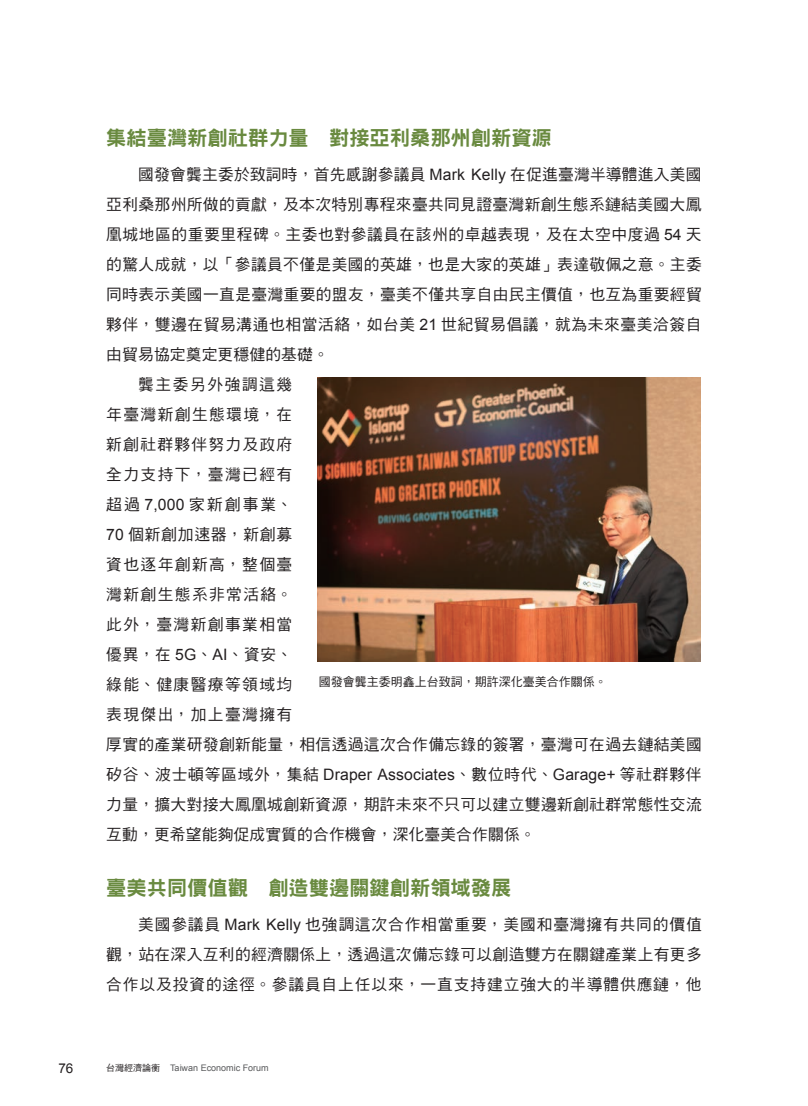
<style>
.page{position:relative;width:808px;height:1106px;background:#fff}
.page>*{position:absolute;margin:0;border:0;box-sizing:border-box;transform-origin:0 0}
.t1{font:20.25px "DF Hei Std W9";color:#698a3f}
.t2{font:15.75px/30px "DF Hei Std W5";letter-spacing:.025em;color:#231f20;text-align:justify}
.t3{font:15.75px "DF Hei Std W5";letter-spacing:.09em;color:#231f20}
.t4{font:15.75px "DF Hei Std W5";letter-spacing:.05em;color:#231f20}
.t5{font:15.75px "DF Hei Std W5";letter-spacing:.08em;color:#231f20}
.t6{font:15.75px "DF Hei Std W5";letter-spacing:.1em;color:#231f20}
.t7{font:13.5px "Arial";color:#231f20}
.t8{font:12px "DF Hei Std W5";color:#231f20}
.t9{font:9px "Arial";color:#57585a}
.s1{font-family:"Arial"}
.s2{font-family:"DF Hei Std W5";color:#231f20}
</style>
<div class="page">
<img style="left:318px;top:377px;width:382px;height:284px">
<p class="t1" style="left:106px;top:127px;width:447px">集結臺灣新創社群力量 對接亞利桑那州創新資源</p>
<p class="t2" style="left:138px;top:159px;width:565px">國發會龔主委於致詞時，首先感謝參議員 <span class="s1">Mark Kelly</span> 在促進臺灣半導體進入美國</p>
<p class="t2" style="left:106px;top:189px;width:597px">亞利桑那州所做的貢獻，及本次特別專程來臺共同見證臺灣新創生態系鏈結美國大鳳</p>
<p class="t2" style="left:106px;top:219px;width:597px">凰城地區的重要里程碑。主委也對參議員在該州的卓越表現，及在太空中度過 <span class="s1">54</span> 天</p>
<p class="t2" style="left:106px;top:249px;width:597px">的驚人成就，以「參議員不僅是美國的英雄，也是大家的英雄」表達敬佩之意。主委</p>
<p class="t2" style="left:106px;top:279px;width:597px">同時表示美國一直是臺灣重要的盟友，臺美不僅共享自由民主價值，也互為重要經貿</p>
<p class="t2" style="left:106px;top:309px;width:597px">夥伴，雙邊在貿易溝通也相當活絡，如台美 <span class="s1">21</span> 世紀貿易倡議，就為未來臺美洽簽自</p>
<p class="t2" style="left:106px;top:339px;width:224px">由貿易協定奠定更穩健的基礎。</p>
<p class="t6" style="left:138px;top:375px;width:156px">龔主委另外強調這幾</p>
<p class="t3" style="left:106px;top:405px;width:187px">年臺灣新創生態環境，在</p>
<p class="t5" style="left:106px;top:435px;width:188px">新創社群夥伴努力及政府</p>
<p class="t3" style="left:106px;top:465px;width:187px">全力支持下，臺灣已經有</p>
<p class="t2" style="left:106px;top:489px;width:187px">超過 <span class="s1">7,000</span> 家新創事業、</p>
<p class="t4" style="left:106px;top:525px;width:187px"><span class="s1">70</span> 個新創加速器，新創募</p>
<p class="t3" style="left:106px;top:555px;width:187px">資也逐年創新高，整個臺</p>
<p class="t3" style="left:106px;top:585px;width:187px">灣新創生態系非常活絡。</p>
<p class="t3" style="left:106px;top:615px;width:187px">此外，臺灣新創事業相當</p>
<p class="t2" style="left:106px;top:639px;width:187px">優異，在 <span class="s1">5G</span>、<span class="s1">AI</span>、資安、</p>
<p class="t3" style="left:106px;top:675px;width:187px">綠能、健康醫療等領域均</p>
<p class="t3" style="left:106px;top:706px;width:187px">表現傑出，加上臺灣擁有</p>
<p class="t2" style="left:106px;top:729px;width:597px">厚實的產業研發創新能量，相信透過這次合作備忘錄的簽署，臺灣可在過去鏈結美國</p>
<p class="t4" style="left:106px;top:766px;width:597px">矽谷、波士頓等區域外，集結 <span class="s1">Draper Associates</span>、數位時代、<span class="s1">Garage+</span> 等社群夥伴</p>
<p class="t2" style="left:106px;top:789px;width:597px">力量，擴大對接大鳳凰城創新資源，期許未來不只可以建立雙邊新創社群常態性交流</p>
<p class="t2" style="left:106px;top:819px;width:431px">互動，更希望能夠促成實質的合作機會，深化臺美合作關係。</p>
<p class="t1" style="left:106px;top:877px;width:407px">臺美共同價值觀 創造雙邊關鍵創新領域發展</p>
<p class="t2" style="left:106px;top:908px;width:597px;text-indent:32px">美國參議員 <span class="s1">Mark Kelly</span> 也強調這次合作相當重要，美國和臺灣擁有共同的價值觀，站在深入互利的經濟關係上，透過這次備忘錄可以創造雙方在關鍵產業上有更多合作以及投資的途徑。參議員自上任以來，一直支持建立強大的半導體供應鏈，他</p>
<p class="t8" style="left:319px;top:675px;width:289px">國發會龔主委明鑫上台致詞，期許深化臺美合作關係。</p>
<p class="t7" style="left:58px;top:1059px;width:17px">76</p>
<p class="t9" style="left:106px;top:1062px;width:164px"><span class="s2">台灣經濟論衡</span> Taiwan Economic Forum</p>
</div>
